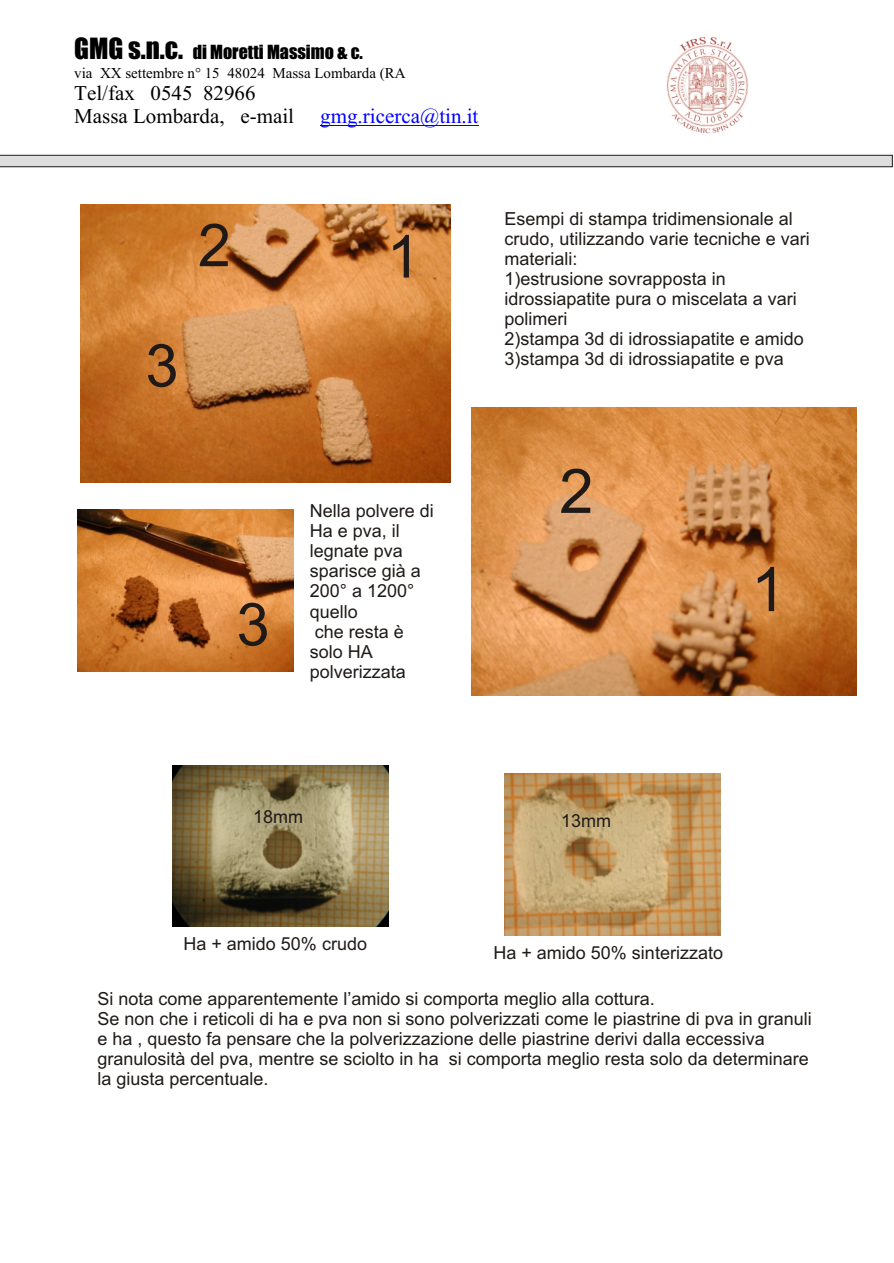
<style>
.page{position:relative;width:894px;height:1263px;background:#fff}
.page>*{position:absolute;margin:0;border:0;box-sizing:border-box;transform-origin:0 0}
.t1{font:61.65px "Arial";color:#1f1a17}
.t2{font:59.4px "Arial";color:#1f1a17}
.t3{font:21px/23.2px "Times New Roman";color:#000}
.t4{font:18px/20.1px "Arial";color:#1f1a17}
.t5{font:18px "Impact";color:#000}
.t6{font:15px "Times New Roman";color:#000}
.s1{font-size:27px}
.s2{color:#00f}
</style>
<div class="page">
<img style="left:472px;top:408px;width:384px;height:288px">
<svg style="left:0;top:155px;width:893px;height:12px"></svg>
<hr style="left:320px;top:125px;width:158px;height:1px;background:#00f">
<img style="left:666px;top:36px;width:83px;height:98px">
<img style="left:81px;top:205px;width:370px;height:278px">
<img style="left:77px;top:510px;width:216px;height:162px">
<img style="left:505px;top:773px;width:216px;height:162px">
<img style="left:173px;top:765px;width:215px;height:162px">
<p class="t5" style="left:74px;top:44px;width:290px"><span class="s1">GMG s.n.c.</span> di Moretti Massimo &amp; c.</p>
<p class="t6" style="left:74px;top:67px;width:333px">via XX settembre n° 15 48024 Massa Lombarda (RA</p>
<p class="t3" style="left:74px;top:83px;width:406px">Tel/fax 0545 82966<br>Massa Lombarda, e-mail <span class="s2">gmg.ricerca@tin.it</span></p>
<h2 class="t2" style="left:198px;top:223px;width:34px">2</h2>
<h2 class="t2" style="left:145px;top:343px;width:34px">3</h2>
<h2 class="t2" style="left:387px;top:234px;width:34px">1</h2>
<h2 class="t2" style="left:237px;top:602px;width:34px">3</h2>
<p class="t4" style="left:310px;top:502px;width:126px">Nella polvere di<br>Ha e pva, il legnate pva sparisce già a<br>200° a 1200° quello<br>che resta è solo HA polverizzata</p>
<p class="t4" style="left:505px;top:210px;width:307px">Esempi di stampa tridimensionale al crudo, utilizzando varie tecniche e vari materiali:<br>1)estrusione sovrapposta in idrossiapatite pura o miscelata a vari polimeri<br>2)stampa 3d di idrossiapatite e amido<br>3)stampa 3d di idrossiapatite e pva</p>
<h1 class="t1" style="left:559px;top:468px;width:36px">2</h1>
<h1 class="t1" style="left:751px;top:566px;width:36px">1</h1>
<p class="t4" style="left:253px;top:809px;width:52px">18mm</p>
<p class="t4" style="left:561px;top:813px;width:52px">13mm</p>
<p class="t4" style="left:183px;top:936px;width:185px">Ha + amido 50% crudo</p>
<p class="t4" style="left:493px;top:944px;width:231px">Ha + amido 50% sinterizzato</p>
<p class="t4" style="left:97px;top:990px;width:716px">Si nota come apparentemente l’amido si comporta meglio alla cottura.<br>Se non che i reticoli di ha e pva non si sono polverizzati come le piastrine di pva in granuli e ha , questo fa pensare che la polverizzazione delle piastrine derivi dalla eccessiva granulosità del pva, mentre se sciolto in ha si comporta meglio resta solo da determinare la giusta percentuale.</p>
</div>
